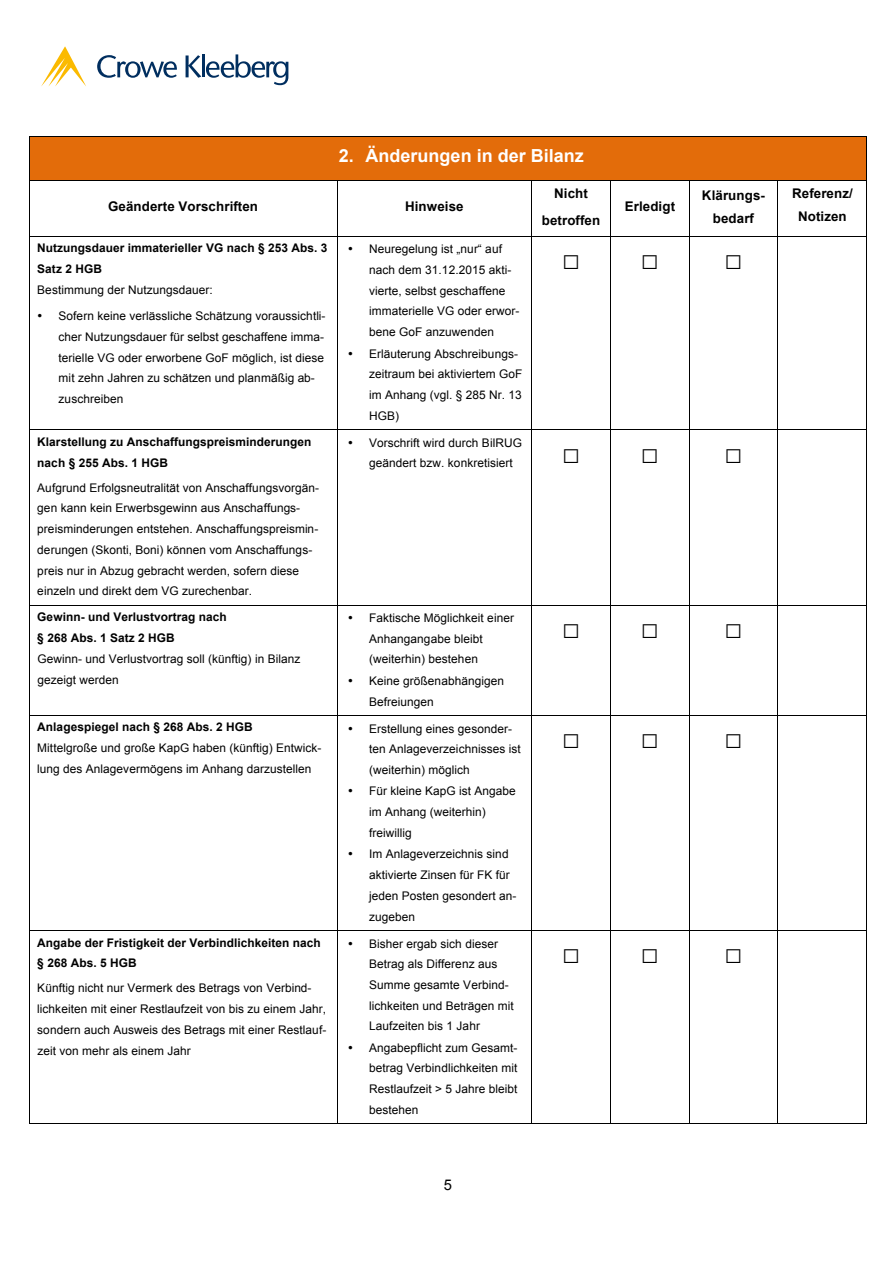
<style>
.page{position:relative;width:893px;height:1263px;background:#fff}
.page>*{position:absolute;margin:0;border:0;box-sizing:border-box;transform-origin:0 0}
.t1{font:29.85px "Arial";color:#000}
.t2{font:700 18px "Arial";color:#fff}
.t3{font:14.7px "Arial";color:#000}
.t4{font:700 13.35px/23.1px "Arial";letter-spacing:.01em;color:#000;text-align:center}
.t5{font:11.85px/20.7px "Arial";letter-spacing:.005em;color:#000}
.t6{font:700 11.85px/20.9px "Arial";letter-spacing:.005em;color:#000}
</style>
<div class="page">
<div style="left:30px;top:137px;width:836px;height:43px;background:#e36c0a"></div>
<hr style="left:29px;top:136px;width:837px;height:1px;background:#000">
<hr style="left:29px;top:137px;width:1px;height:43px;background:#000">
<hr style="left:866px;top:137px;width:1px;height:43px;background:#000">
<hr style="left:29px;top:180px;width:308px;height:1px;background:#000">
<hr style="left:337px;top:180px;width:194px;height:1px;background:#000">
<hr style="left:532px;top:180px;width:78px;height:1px;background:#000">
<hr style="left:611px;top:180px;width:78px;height:1px;background:#000">
<hr style="left:690px;top:180px;width:88px;height:1px;background:#000">
<hr style="left:778px;top:180px;width:88px;height:1px;background:#000">
<hr style="left:29px;top:181px;width:1px;height:55px;background:#000">
<hr style="left:337px;top:181px;width:1px;height:55px;background:#000">
<hr style="left:531px;top:181px;width:1px;height:55px;background:#000">
<hr style="left:610px;top:181px;width:1px;height:55px;background:#000">
<hr style="left:689px;top:181px;width:1px;height:55px;background:#000">
<hr style="left:778px;top:181px;width:1px;height:55px;background:#000">
<hr style="left:866px;top:181px;width:1px;height:55px;background:#000">
<hr style="left:29px;top:236px;width:308px;height:1px;background:#000">
<hr style="left:337px;top:236px;width:194px;height:1px;background:#000">
<hr style="left:532px;top:236px;width:78px;height:1px;background:#000">
<hr style="left:611px;top:236px;width:78px;height:1px;background:#000">
<hr style="left:690px;top:236px;width:88px;height:1px;background:#000">
<hr style="left:778px;top:236px;width:88px;height:1px;background:#000">
<hr style="left:29px;top:237px;width:1px;height:193px;background:#000">
<hr style="left:337px;top:237px;width:1px;height:193px;background:#000">
<hr style="left:531px;top:237px;width:1px;height:193px;background:#000">
<hr style="left:610px;top:237px;width:1px;height:193px;background:#000">
<hr style="left:689px;top:237px;width:1px;height:193px;background:#000">
<hr style="left:778px;top:237px;width:1px;height:193px;background:#000">
<hr style="left:866px;top:237px;width:1px;height:193px;background:#000">
<hr style="left:29px;top:430px;width:308px;height:1px;background:#000">
<hr style="left:337px;top:430px;width:194px;height:1px;background:#000">
<hr style="left:532px;top:430px;width:78px;height:1px;background:#000">
<hr style="left:611px;top:430px;width:78px;height:1px;background:#000">
<hr style="left:690px;top:430px;width:88px;height:1px;background:#000">
<hr style="left:778px;top:430px;width:88px;height:1px;background:#000">
<hr style="left:29px;top:430px;width:1px;height:175px;background:#000">
<hr style="left:337px;top:430px;width:1px;height:175px;background:#000">
<hr style="left:531px;top:430px;width:1px;height:175px;background:#000">
<hr style="left:610px;top:430px;width:1px;height:175px;background:#000">
<hr style="left:689px;top:430px;width:1px;height:175px;background:#000">
<hr style="left:778px;top:430px;width:1px;height:175px;background:#000">
<hr style="left:866px;top:430px;width:1px;height:175px;background:#000">
<hr style="left:29px;top:605px;width:308px;height:1px;background:#000">
<hr style="left:337px;top:605px;width:194px;height:1px;background:#000">
<hr style="left:532px;top:605px;width:78px;height:1px;background:#000">
<hr style="left:611px;top:605px;width:78px;height:1px;background:#000">
<hr style="left:690px;top:605px;width:88px;height:1px;background:#000">
<hr style="left:778px;top:605px;width:88px;height:1px;background:#000">
<hr style="left:29px;top:606px;width:1px;height:109px;background:#000">
<hr style="left:337px;top:606px;width:1px;height:109px;background:#000">
<hr style="left:531px;top:606px;width:1px;height:109px;background:#000">
<hr style="left:610px;top:606px;width:1px;height:109px;background:#000">
<hr style="left:689px;top:606px;width:1px;height:109px;background:#000">
<hr style="left:778px;top:606px;width:1px;height:109px;background:#000">
<hr style="left:866px;top:606px;width:1px;height:109px;background:#000">
<hr style="left:29px;top:715px;width:308px;height:1px;background:#000">
<hr style="left:337px;top:715px;width:194px;height:1px;background:#000">
<hr style="left:532px;top:715px;width:78px;height:1px;background:#000">
<hr style="left:611px;top:715px;width:78px;height:1px;background:#000">
<hr style="left:690px;top:715px;width:88px;height:1px;background:#000">
<hr style="left:778px;top:715px;width:88px;height:1px;background:#000">
<hr style="left:29px;top:716px;width:1px;height:214px;background:#000">
<hr style="left:337px;top:716px;width:1px;height:214px;background:#000">
<hr style="left:531px;top:716px;width:1px;height:214px;background:#000">
<hr style="left:610px;top:716px;width:1px;height:214px;background:#000">
<hr style="left:689px;top:716px;width:1px;height:214px;background:#000">
<hr style="left:778px;top:716px;width:1px;height:214px;background:#000">
<hr style="left:866px;top:716px;width:1px;height:214px;background:#000">
<hr style="left:29px;top:930px;width:308px;height:1px;background:#000">
<hr style="left:337px;top:930px;width:194px;height:1px;background:#000">
<hr style="left:532px;top:930px;width:78px;height:1px;background:#000">
<hr style="left:611px;top:930px;width:78px;height:1px;background:#000">
<hr style="left:690px;top:930px;width:88px;height:1px;background:#000">
<hr style="left:778px;top:930px;width:88px;height:1px;background:#000">
<hr style="left:29px;top:931px;width:1px;height:192px;background:#000">
<hr style="left:29px;top:1123px;width:308px;height:1px;background:#000">
<hr style="left:337px;top:931px;width:1px;height:192px;background:#000">
<hr style="left:337px;top:1123px;width:194px;height:1px;background:#000">
<hr style="left:531px;top:931px;width:1px;height:192px;background:#000">
<hr style="left:532px;top:1123px;width:78px;height:1px;background:#000">
<hr style="left:610px;top:931px;width:1px;height:192px;background:#000">
<hr style="left:611px;top:1123px;width:78px;height:1px;background:#000">
<hr style="left:689px;top:931px;width:1px;height:192px;background:#000">
<hr style="left:690px;top:1123px;width:88px;height:1px;background:#000">
<hr style="left:778px;top:931px;width:1px;height:192px;background:#000">
<hr style="left:778px;top:1123px;width:88px;height:1px;background:#000">
<hr style="left:866px;top:931px;width:1px;height:192px;background:#000">
<svg style="left:97px;top:55px;width:80px;height:23px"></svg>
<svg style="left:41px;top:47px;width:45px;height:39px"></svg>
<svg style="left:186px;top:54px;width:102px;height:31px"></svg>
<h2 class="t2" style="left:339px;top:143px;width:246px">2. Änderungen in der Bilanz</h2>
<p class="t4" style="left:108px;top:196px;width:151px">Geänderte Vorschriften</p>
<p class="t4" style="left:405px;top:196px;width:60px">Hinweise</p>
<p class="t4" style="left:542px;top:179px;width:60px;line-height:27.8px">Nicht betroffen</p>
<p class="t4" style="left:625px;top:196px;width:52px">Erledigt</p>
<p class="t4" style="left:702px;top:184px;width:64px">Klärungs&shy;bedarf</p>
<p class="t4" style="left:792px;top:182px;width:62px">Referenz/<br>Notizen</p>
<p class="t6" style="left:37px;top:238px;width:292px">Nutzungsdauer immaterieller VG nach § 253 Abs. 3<br>Satz 2 HGB</p>
<p class="t5" style="left:37px;top:280px;width:177px">Bestimmung der Nutzungsdauer:</p>
<p class="t5" style="left:59px;top:306px;width:268px;text-indent:-21px">• Sofern keine verlässliche Schätzung voraussichtli&shy;cher Nutzungsdauer für selbst geschaffene imma&shy;terielle VG oder erworbene GoF möglich, ist diese mit zehn Jahren zu schätzen und planmäßig ab&shy;zuschreiben</p>
<p class="t6" style="left:37px;top:432px;width:276px">Klarstellung zu Anschaffungspreisminderungen nach § 255 Abs. 1 HGB</p>
<p class="t5" style="left:37px;top:477px;width:283px">Aufgrund Erfolgsneutralität von Anschaffungsvorgän&shy;gen kann kein Erwerbsgewinn aus Anschaffungs&shy;preisminderungen entstehen. Anschaffungspreismin&shy;derungen (Skonti, Boni) können vom Anschaffungs&shy;preis nur in Abzug gebracht werden, sofern diese einzeln und direkt dem VG zurechenbar.</p>
<p class="t6" style="left:37px;top:607px;width:191px">Gewinn- und Verlustvortrag nach § 268 Abs. 1 Satz 2 HGB</p>
<p class="t5" style="left:37px;top:648px;width:264px">Gewinn- und Verlustvortrag soll (künftig) in Bilanz gezeigt werden</p>
<p class="t6" style="left:37px;top:717px;width:217px">Anlagespiegel nach § 268 Abs. 2 HGB</p>
<p class="t5" style="left:37px;top:738px;width:286px">Mittelgroße und große KapG haben (künftig) Entwick&shy;lung des Anlagevermögens im Anhang darzustellen</p>
<p class="t6" style="left:37px;top:932px;width:285px">Angabe der Fristigkeit der Verbindlichkeiten nach § 268 Abs. 5 HGB</p>
<p class="t5" style="left:37px;top:978px;width:290px">Künftig nicht nur Vermerk des Betrags von Verbind&shy;lichkeiten mit einer Restlaufzeit von bis zu einem Jahr, sondern auch Ausweis des Betrags mit einer Restlauf&shy;zeit von mehr als einem Jahr</p>
<p class="t5" style="left:369px;top:239px;width:152px;text-indent:-21px">• Neuregelung ist „nur“ auf nach dem 31.12.2015 akti&shy;vierte, selbst geschaffene immaterielle VG oder erwor&shy;bene GoF anzuwenden</p>
<p class="t5" style="left:369px;top:343px;width:155px;text-indent:-21px">• Erläuterung Abschreibungs&shy;zeitraum bei aktiviertem GoF im Anhang (vgl. § 285 Nr. 13<br>HGB)</p>
<h1 class="t1" style="left:562px;top:239px;width:98px">□ □</h1>
<h1 class="t1" style="left:724px;top:239px;width:20px">□</h1>
<p class="t5" style="left:369px;top:433px;width:154px;text-indent:-21px">• Vorschrift wird durch BilRUG geändert bzw. konkretisiert</p>
<h1 class="t1" style="left:562px;top:433px;width:98px">□ □</h1>
<h1 class="t1" style="left:724px;top:433px;width:20px">□</h1>
<p class="t5" style="left:369px;top:608px;width:146px;text-indent:-21px">• Faktische Möglichkeit einer<br>Anhangangabe bleibt (weiterhin) bestehen</p>
<p class="t5" style="left:369px;top:670px;width:136px;text-indent:-21px">• Keine größenabhängigen<br>Befreiungen</p>
<p class="t5" style="left:369px;top:718px;width:153px;text-indent:-21px">• Erstellung eines gesonder&shy;ten Anlageverzeichnisses ist (weiterhin) möglich</p>
<p class="t5" style="left:369px;top:781px;width:148px;text-indent:-21px">• Für kleine KapG ist Angabe im Anhang (weiterhin) freiwillig</p>
<p class="t5" style="left:369px;top:844px;width:149px;text-indent:-21px">• Im Anlageverzeichnis sind aktivierte Zinsen für FK für jeden Posten gesondert an&shy;zugeben</p>
<p class="t5" style="left:369px;top:933px;width:146px;text-indent:-21px">• Bisher ergab sich dieser<br>Betrag als Differenz aus<br>Summe gesamte Verbind&shy;lichkeiten und Beträgen mit<br>Laufzeiten bis 1 Jahr</p>
<p class="t5" style="left:369px;top:1037px;width:150px;text-align:justify;text-indent:-21px">• Angabepflicht zum Gesamt&shy;betrag Verbindlichkeiten mit Restlaufzeit &gt; 5 Jahre bleibt bestehen</p>
<h1 class="t1" style="left:562px;top:608px;width:98px">□ □</h1>
<h1 class="t1" style="left:724px;top:608px;width:20px">□</h1>
<h1 class="t1" style="left:562px;top:718px;width:98px">□ □</h1>
<h1 class="t1" style="left:724px;top:718px;width:20px">□</h1>
<h1 class="t1" style="left:562px;top:933px;width:98px">□ □</h1>
<h1 class="t1" style="left:724px;top:933px;width:20px">□</h1>
<p class="t3" style="left:444px;top:1175px;width:10px">5</p>
</div>
